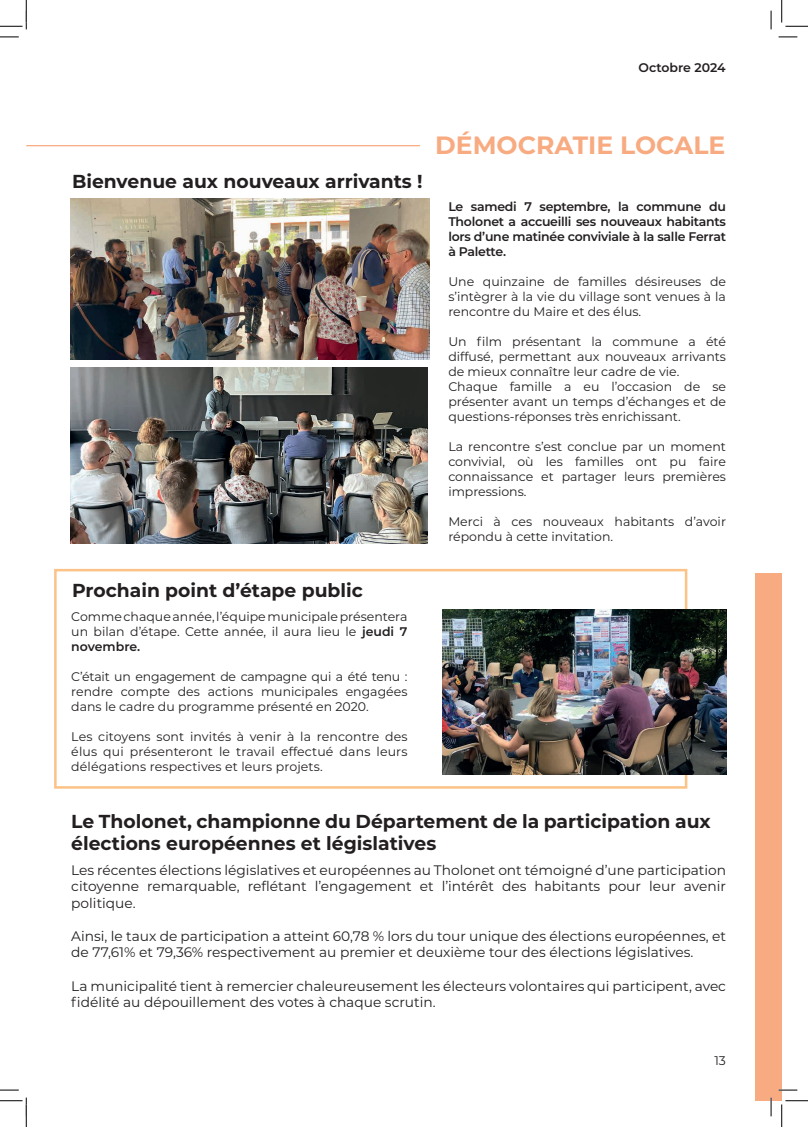
<style>
.page{position:relative;width:808px;height:1127px;background:#fff}
.page>*{position:absolute;margin:0;border:0;box-sizing:border-box;transform-origin:0 0}
.t1{font:700 25px "Montserrat";color:#f8ab81}
.t2{font:700 18.75px/22.5px "Montserrat";color:#231f20}
.t3{font:13.75px/16.5px "Montserrat";color:#231f20}
.t4{font:12.5px/15px "Montserrat";color:#231f20;text-align:justify}
.t5{font:600 12.5px/15px "Montserrat";letter-spacing:-.02em;color:#231f20;text-align:justify}
.s1{font-weight:600}
</style>
<div class="page">
<div style="left:754px;top:573px;width:27px;height:527px;background:#f8ab81"></div>
<hr style="left:26px;top:145px;width:394px;height:1px;background:#f8ab81">
<img style="left:70px;top:198px;width:359px;height:162px">
<img style="left:70px;top:368px;width:358px;height:175px">
<div style="left:54px;top:568px;width:633px;height:220px;border:2px solid #fcc286"></div>
<img style="left:442px;top:609px;width:284px;height:165px">
<svg style="left:0;top:36px;width:19px;height:2px"></svg>
<svg style="left:778px;top:36px;width:19px;height:2px"></svg>
<svg style="left:0;top:1089px;width:19px;height:1px"></svg>
<svg style="left:778px;top:1088px;width:19px;height:2px"></svg>
<svg style="left:770px;top:11px;width:1px;height:18px"></svg>
<svg style="left:770px;top:1097px;width:1px;height:18px"></svg>
<svg style="left:0;top:0;width:27px;height:29px"></svg>
<svg style="left:0;top:1097px;width:27px;height:29px"></svg>
<svg style="left:781px;top:0;width:26px;height:27px"></svg>
<svg style="left:781px;top:1100px;width:26px;height:26px"></svg>
<p class="t5" style="left:638px;top:60px;width:89px">Octobre 2024</p>
<h2 class="t2" style="left:72px;top:169px;width:352px">Bienvenue aux nouveaux arrivants !</h2>
<h2 class="t2" style="left:72px;top:578px;width:292px">Prochain point d’étape public</h2>
<p class="t4" style="left:71px;top:608px;width:337px">Comme chaque année, l’équipe municipale présentera un bilan d’étape. Cette année, il aura lieu le <span class="s1">jeudi 7 novembre.</span></p>
<p class="t4" style="left:71px;top:668px;width:337px">C’était un engagement de campagne qui a été tenu : rendre compte des actions municipales engagées dans le cadre du programme présenté en 2020.</p>
<p class="t4" style="left:71px;top:728px;width:337px">Les citoyens sont invités à venir à la rencontre des élus qui présenteront le travail effectué dans leurs délégations respectives et leurs projets.</p>
<h1 class="t1" style="left:435px;top:127px;width:291px">DÉMOCRATIE LOCALE</h1>
<p class="t5" style="left:448px;top:198px;width:279px">Le samedi 7 septembre, la commune du Tholonet a accueilli ses nouveaux habitants lors d’une matinée conviviale à la salle Ferrat à Palette.</p>
<p class="t4" style="left:448px;top:274px;width:279px">Une quinzaine de familles désireuses de s’intègrer à la vie du village sont venues à la rencontre du Maire et des élus.</p>
<p class="t4" style="left:448px;top:334px;width:279px;text-align:left">Un film présentant la commune a été diffusé, permettant aux nouveaux arrivants de mieux connaître leur cadre de vie.<br>Chaque famille a eu l’occasion de se présenter avant un temps d’échanges et de questions-réponses très enrichissant.</p>
<p class="t4" style="left:448px;top:439px;width:279px">La rencontre s’est conclue par un moment convivial, où les familles ont pu faire connaissance et partager leurs premières impressions.</p>
<p class="t4" style="left:448px;top:514px;width:279px">Merci à ces nouveaux habitants d’avoir répondu à cette invitation.</p>
<h2 class="t2" style="left:71px;top:808px;width:640px">Le Tholonet, championne du Département de la participation aux élections européennes et législatives</h2>
<p class="t3" style="left:71px;top:861px;width:656px;text-align:justify">Les récentes élections législatives et européennes au Tholonet ont témoigné d’une participation citoyenne remarquable, reflétant l’engagement et l’intérêt des habitants pour leur avenir politique.</p>
<p class="t3" style="left:71px;top:927px;width:656px">Ainsi, le taux de participation a atteint 60,78 % lors du tour unique des élections européennes, et de 77,61% et 79,36% respectivement au premier et deuxième tour des élections législatives.</p>
<p class="t3" style="left:71px;top:976px;width:656px">La municipalité tient à remercier chaleureusement les électeurs volontaires qui participent, avec fidélité au dépouillement des votes à chaque scrutin.</p>
<p class="t4" style="left:714px;top:1052px;width:13px">13</p>
</div>
